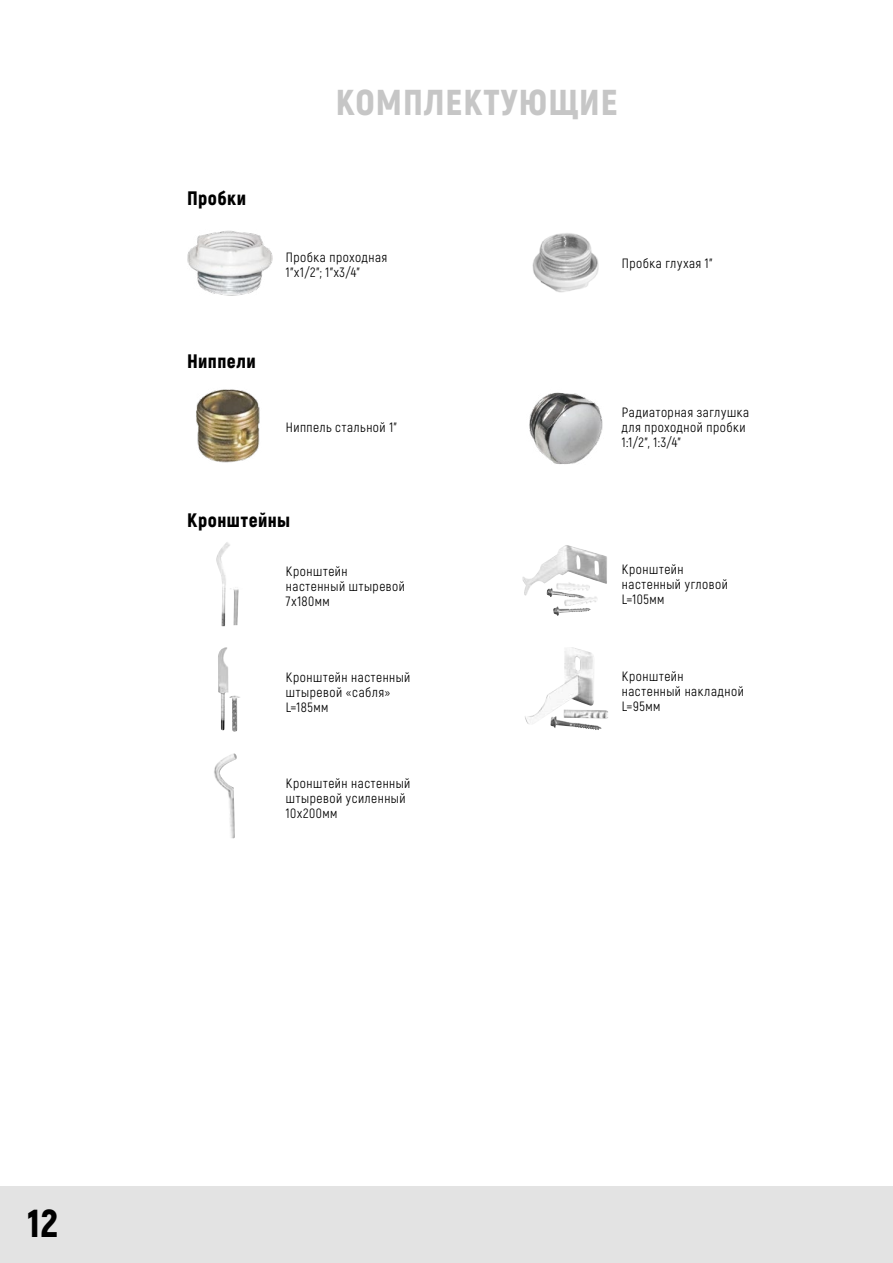
<style>
.page{position:relative;width:893px;height:1263px;background:#fff}
.page>*{position:absolute;margin:0;border:0;box-sizing:border-box;transform-origin:0 0}
.t1{font:900 39px "Akrobat";color:#000}
.t2{font:900 36px "Akrobat";letter-spacing:.03em;color:#c6c6c6}
.h2_row{font:900 19.5px "Akrobat";letter-spacing:.02em;color:#000}
.t3{font:13.5px/15px "Akrobat";letter-spacing:.04em;color:#000}
</style>
<div class="page">
<div style="left:0;top:1186px;width:893px;height:77px;background:#e3e3e3"></div>
<img style="left:187px;top:230px;width:85px;height:66px">
<img style="left:532px;top:233px;width:67px;height:60px">
<img style="left:196px;top:389px;width:64px;height:74px">
<img style="left:529px;top:392px;width:74px;height:72px">
<img style="left:216px;top:542px;width:23px;height:84px">
<img style="left:523px;top:545px;width:84px;height:61px">
<img style="left:218px;top:647px;width:22px;height:85px">
<img style="left:525px;top:647px;width:83px;height:83px">
<img style="left:214px;top:753px;width:23px;height:85px">
<p class="h2_row" style="left:187px;top:186px;width:61px">Пробки</p>
<p class="h2_row" style="left:187px;top:349px;width:70px">Ниппели</p>
<p class="t2" style="left:336px;top:79px;width:283px">КОМПЛЕКТУЮЩИЕ</p>
<p class="t3" style="left:286px;top:250px;width:103px">Пробка проходная<br>1”х1/2”; 1”х3/4”</p>
<p class="t3" style="left:622px;top:256px;width:92px">Пробка глухая 1”</p>
<p class="t3" style="left:286px;top:420px;width:112px">Ниппель стальной 1”</p>
<p class="t3" style="left:622px;top:405px;width:129px">Радиаторная заглушка для проходной пробки<br>1:1/2”, 1:3/4”</p>
<p class="h2_row" style="left:187px;top:507px;width:105px">Кронштейны</p>
<p class="t3" style="left:286px;top:563px;width:121px">Кронштейн настенный штыревой<br>7х180мм</p>
<p class="t3" style="left:622px;top:562px;width:107px">Кронштейн настенный угловой<br>L=105мм</p>
<p class="t3" style="left:286px;top:669px;width:126px">Кронштейн настенный штыревой «сабля»<br>L=185мм</p>
<p class="t3" style="left:622px;top:668px;width:123px">Кронштейн настенный накладной<br>L=95мм</p>
<p class="t3" style="left:286px;top:775px;width:126px">Кронштейн настенный штыревой усиленный<br>10х200мм</p>
<h1 class="t1" style="left:28px;top:1198px;width:32px">12</h1>
</div>
